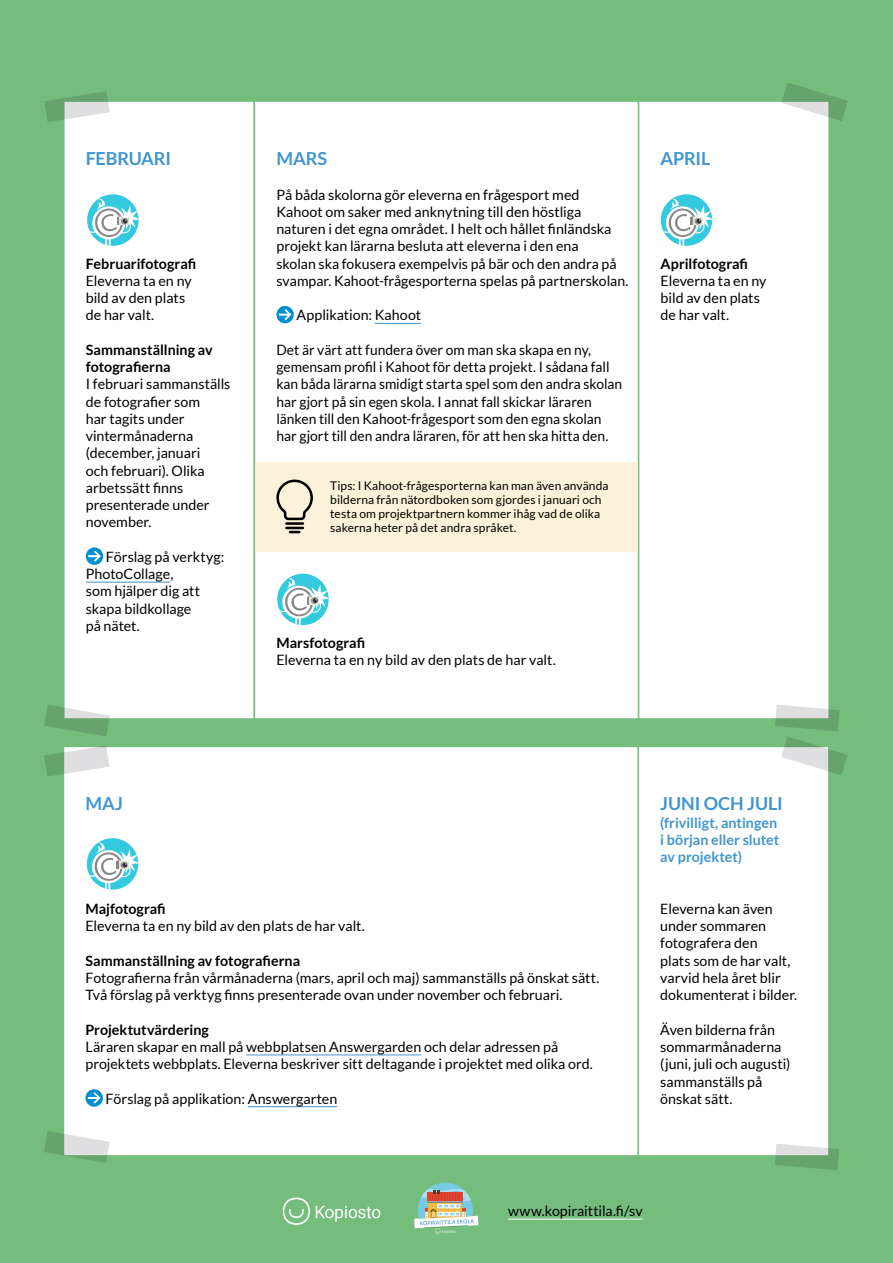
<style>
.page{position:relative;width:893px;height:1263px;background:#74bd7d}
.page>*{position:absolute;margin:0;border:0;box-sizing:border-box;transform-origin:0 0}
.t1{font:700 18px "Lato";letter-spacing:-.005em;color:#4195d1}
.t2{font:14.25px/17.2px "Lato";color:#000}
.t3{font:700 14.25px/17.2px "Lato";color:#000}
.t4{font:700 14.25px/17.2px "Lato";color:#4195d1}
.t5{font:12px/14.2px "Lato";letter-spacing:.01em;color:#000}
</style>
<div class="page">
<div style="left:64px;top:101px;width:190px;height:618px;background:#fff"></div>
<hr style="left:86px;top:582px;width:84px;height:1px;background:#4195d1">
<svg style="left:86px;top:547px;width:17px;height:18px"></svg>
<svg style="left:88px;top:550px;width:13px;height:12px"></svg>
<div style="left:63px;top:100px;width:192px;height:620px;border:2px solid #74bd7d"></div>
<div style="left:254px;top:101px;width:385px;height:618px;background:#fff"></div>
<hr style="left:375px;top:323px;width:46px;height:1px;background:#4195d1">
<svg style="left:276px;top:306px;width:18px;height:17px"></svg>
<svg style="left:279px;top:309px;width:12px;height:11px"></svg>
<div style="left:254px;top:100px;width:385px;height:620px;border:2px solid #74bd7d"></div>
<div style="left:639px;top:101px;width:190px;height:618px;background:#fff"></div>
<div style="left:638px;top:100px;width:192px;height:620px;border:2px solid #74bd7d"></div>
<svg style="left:44px;top:705px;width:66px;height:31px"></svg>
<svg style="left:781px;top:83px;width:67px;height:38px"></svg>
<svg style="left:44px;top:91px;width:66px;height:31px"></svg>
<div style="left:277px;top:574px;width:52px;height:51px;background:#33c9de;border-radius:50%"></div>
<svg style="left:277px;top:578px;width:52px;height:47px"></svg>
<svg style="left:87px;top:194px;width:52px;height:52px"></svg>
<svg style="left:87px;top:199px;width:52px;height:47px"></svg>
<div style="left:63px;top:746px;width:576px;height:410px;background:#fff"></div>
<hr style="left:246px;top:1054px;width:175px;height:1px;background:#4195d1">
<hr style="left:248px;top:1106px;width:89px;height:1px;background:#4195d1">
<svg style="left:85px;top:1089px;width:18px;height:18px"></svg>
<svg style="left:88px;top:1092px;width:12px;height:11px"></svg>
<div style="left:638px;top:746px;width:191px;height:410px;background:#fff"></div>
<div style="left:637px;top:746px;width:193px;height:411px;border:2px solid #74bd7d"></div>
<svg style="left:44px;top:1131px;width:66px;height:32px"></svg>
<svg style="left:775px;top:705px;width:73px;height:70px"></svg>
<svg style="left:775px;top:1144px;width:64px;height:26px"></svg>
<svg style="left:44px;top:746px;width:65px;height:30px"></svg>
<div style="left:87px;top:838px;width:51px;height:52px;background:#33c9de;border-radius:50%"></div>
<svg style="left:87px;top:842px;width:51px;height:48px"></svg>
<div style="left:255px;top:462px;width:383px;height:89px;background:#fcf2d9"></div>
<svg style="left:276px;top:480px;width:37px;height:41px"></svg>
<hr style="left:286px;top:522px;width:17px;height:3px;background:#000">
<svg style="left:286px;top:527px;width:17px;height:6px"></svg>
<svg style="left:661px;top:194px;width:51px;height:52px"></svg>
<svg style="left:661px;top:199px;width:51px;height:47px"></svg>
<svg style="left:283px;top:1197px;width:27px;height:28px"></svg>
<svg style="left:316px;top:1206px;width:64px;height:16px"></svg>
<hr style="left:508px;top:1219px;width:135px;height:1px;background:#fff">
<div style="left:418px;top:1182px;width:55px;height:56px;background:#76cae1;border-radius:50%"></div>
<div style="left:420px;top:1224px;width:53px;height:14px;background:#74bd7d"></div>
<svg style="left:414px;top:1189px;width:65px;height:45px"></svg>
<p class="t1" style="left:86px;top:148px;width:87px">FEBRUARI</p>
<p class="t3" style="left:86px;top:255px;width:112px">Februarifotografi</p>
<p class="t2" style="left:86px;top:272px;width:107px">Eleverna ta en ny bild av den plats de har valt.</p>
<p class="t3" style="left:86px;top:341px;width:129px">Sammanställning av fotografierna</p>
<p class="t2" style="left:86px;top:375px;width:146px">I februari sammanställs de fotografier som<br>har tagits under vintermånaderna (december, januari<br>och februari). Olika arbetssätt finns presenterade under november.</p>
<p class="t2" style="left:86px;top:548px;width:140px;text-indent:20px">Förslag på verktyg:<br>PhotoCollage,<br>som hjälper dig att skapa bildkollage<br>på nätet.</p>
<p class="t1" style="left:276px;top:148px;width:52px">MARS</p>
<p class="t2" style="left:276px;top:186px;width:354px">På båda skolorna gör eleverna en frågesport med Kahoot om saker med anknytning till den höstliga naturen i det egna området. I helt och hållet finländska projekt kan lärarna besluta att eleverna i den ena<br>skolan ska fokusera exempelvis på bär och den andra på svampar. Kahoot-frågesporterna spelas på partnerskolan.</p>
<p class="t2" style="left:297px;top:306px;width:126px">Applikation: Kahoot</p>
<p class="t2" style="left:276px;top:341px;width:347px">Det är värt att fundera över om man ska skapa en ny, gemensam profil i Kahoot för detta projekt. I sådana fall kan båda lärarna smidigt starta spel som den andra skolan har gjort på sin egen skola. I annat fall skickar läraren länken till den Kahoot-frågesport som den egna skolan har gjort till den andra läraren, för att hen ska hitta den.</p>
<p class="t5" style="left:330px;top:478px;width:280px">Tips: I Kahoot-frågesporterna kan man även använda bilderna från nätordboken som gjordes i januari och testa om projektpartnern kommer ihåg vad de olika sakerna heter på det andra språket.</p>
<p class="t1" style="left:661px;top:148px;width:51px">APRIL</p>
<p class="t3" style="left:661px;top:255px;width:89px">Aprilfotografi</p>
<p class="t2" style="left:661px;top:272px;width:107px">Eleverna ta en ny bild av den plats de har valt.</p>
<p class="t3" style="left:276px;top:634px;width:90px">Marsfotografi</p>
<p class="t2" style="left:276px;top:651px;width:281px">Eleverna ta en ny bild av den plats de har valt.</p>
<p class="t1" style="left:85px;top:793px;width:39px">MAJ</p>
<p class="t3" style="left:85px;top:900px;width:82px">Majfotografi</p>
<p class="t2" style="left:85px;top:917px;width:281px">Eleverna ta en ny bild av den plats de har valt.</p>
<p class="t3" style="left:85px;top:952px;width:216px">Sammanställning av fotografierna</p>
<p class="t2" style="left:85px;top:969px;width:515px">Fotografierna från vårmånaderna (mars, april och maj) sammanställs på önskat sätt.<br>Två förslag på verktyg finns presenterade ovan under november och februari.</p>
<p class="t3" style="left:85px;top:1021px;width:125px">Projektutvärdering</p>
<p class="t2" style="left:85px;top:1038px;width:509px">Läraren skapar en mall på webbplatsen Answergarden och delar adressen på projektets webbplats. Eleverna beskriver sitt deltagande i projektet med olika ord.</p>
<p class="t2" style="left:106px;top:1090px;width:233px">Förslag på applikation: Answergarten</p>
<p class="t1" style="left:660px;top:793px;width:124px">JUNI OCH JULI</p>
<p class="t4" style="left:660px;top:814px;width:121px">(frivilligt, antingen i början eller slutet av projektet)</p>
<p class="t2" style="left:660px;top:900px;width:138px">Eleverna kan även under sommaren fotografera den<br>plats som de har valt, varvid hela året blir dokumenterat i bilder.</p>
<p class="t2" style="left:660px;top:1021px;width:132px">Även bilderna från sommarmånaderna (juni, juli och augusti) sammanställs på önskat sätt.</p>
<p class="t2" style="left:508px;top:1202px;width:136px">www.kopiraittila.fi/sv</p>
</div>
